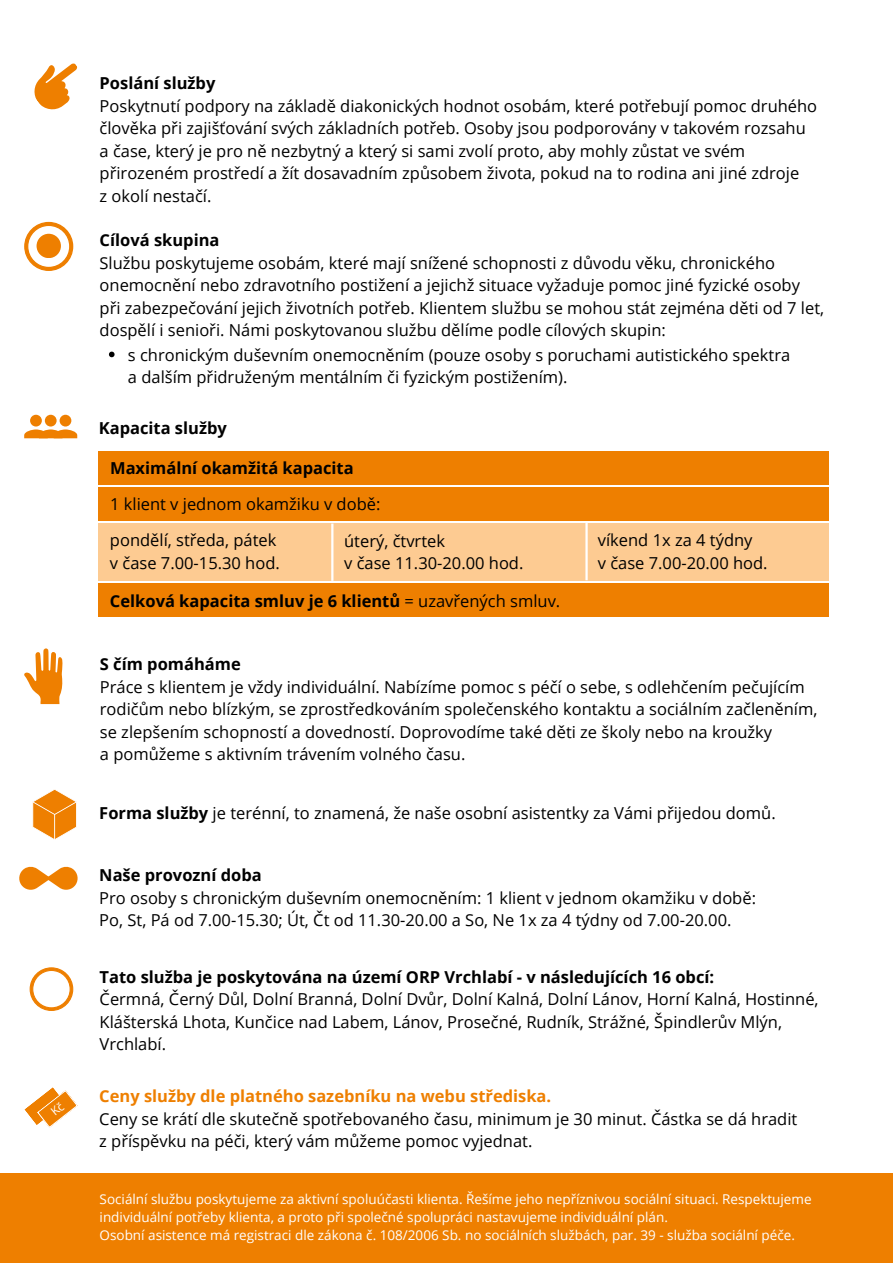
<style>
.page{position:relative;width:893px;height:1264px;background:#fff}
.page>*{position:absolute;margin:0;border:0;box-sizing:border-box;transform-origin:0 0}
.t1{font:16.5px/22.5px "Open Sans";color:#000}
.t2{font:700 16.5px "Open Sans";color:#000}
.t3{font:700 16.5px "Open Sans";color:#ee7f00}
.t4{font:13.5px/18px "Open Sans";color:#fff}
.s1{font-weight:400}
.s2{font-weight:700}
</style>
<div class="page">
<div style="left:0;top:1173px;width:892px;height:89px;background:#ee7f00"></div>
<svg style="left:24px;top:648px;width:38px;height:56px"></svg>
<svg style="left:34px;top:63px;width:44px;height:47px"></svg>
<svg style="left:24px;top:222px;width:49px;height:49px"></svg>
<div style="left:37px;top:234px;width:24px;height:24px;background:#ee7f00;border-radius:50%"></div>
<svg style="left:24px;top:415px;width:53px;height:23px"></svg>
<svg style="left:32px;top:789px;width:45px;height:51px"></svg>
<svg style="left:30px;top:967px;width:43px;height:43px"></svg>
<svg style="left:19px;top:866px;width:59px;height:24px"></svg>
<div style="left:98px;top:451px;width:730px;height:34px;background:#ee7f00"></div>
<svg style="left:109px;top:351px;width:5px;height:6px"></svg>
<div style="left:98px;top:523px;width:730px;height:57px;background:#fdcb92"></div>
<div style="left:99px;top:583px;width:729px;height:34px;background:#ee7f00"></div>
<hr style="left:331px;top:523px;width:2px;height:58px;background:#fff">
<hr style="left:585px;top:523px;width:2px;height:57px;background:#fff">
<div style="left:98px;top:487px;width:730px;height:34px;background:#ee7f00"></div>
<svg style="left:24px;top:1087px;width:54px;height:41px"></svg>
<p class="t2" style="left:100px;top:72px;width:117px">Poslání služby</p>
<p class="t1" style="left:100px;top:94px;width:719px">Poskytnutí podpory na základě diakonických hodnot osobám, které potřebují pomoc druhého člověka při zajišťování svých základních potřeb. Osoby jsou podporovány v takovém rozsahu a čase, který je pro ně nezbytný a který si sami zvolí proto, aby mohly zůstat ve svém přirozeném prostředí a žít dosavadním způsobem života, pokud na to rodina ani jiné zdroje<br>z okolí nestačí.</p>
<p class="t2" style="left:100px;top:228px;width:121px">Cílová skupina</p>
<p class="t1" style="left:100px;top:251px;width:726px">Službu poskytujeme osobám, které mají snížené schopnosti z důvodu věku, chronického onemocnění nebo zdravotního postižení a jejichž situace vyžaduje pomoc jiné fyzické osoby při zabezpečování jejich životních potřeb. Klientem službu se mohou stát zejména děti od 7 let, dospělí i senioři. Námi poskytovanou službu dělíme podle cílových skupin:</p>
<p class="t1" style="left:128px;top:343px;width:663px">s chronickým duševním onemocněním (pouze osoby s poruchami autistického spektra a dalším přidruženým mentálním či fyzickým postižením).</p>
<p class="t2" style="left:99px;top:417px;width:130px">Kapacita služby</p>
<p class="t2" style="left:110px;top:456px;width:245px">Maximální okamžitá kapacita</p>
<p class="t1" style="left:110px;top:492px;width:272px">1 klient v jednom okamžiku v době:</p>
<p class="t1" style="left:110px;top:528px;width:171px">pondělí, středa, pátek v čase 7.00-15.30 hod.</p>
<p class="t1" style="left:344px;top:529px;width:181px">úterý, čtvrtek<br>v čase 11.30-20.00 hod.</p>
<p class="t1" style="left:597px;top:528px;width:171px">víkend 1x za 4 týdny<br>v čase 7.00-20.00 hod.</p>
<p class="t2" style="left:110px;top:589px;width:452px">Celková kapacita smluv je 6 klientů <span class="s1">= uzavřených smluv.</span></p>
<p class="t2" style="left:100px;top:652px;width:142px">S čím pomáháme</p>
<p class="t1" style="left:100px;top:675px;width:719px">Práce s klientem je vždy individuální. Nabízíme pomoc s péčí o sebe, s odlehčením pečujícím rodičům nebo blízkým, se zprostředkováním společenského kontaktu a sociálním začleněním, se zlepšením schopností a dovedností. Doprovodíme také děti ze školy nebo na kroužky<br>a pomůžeme s aktivním trávením volného času.</p>
<p class="t1" style="left:99px;top:801px;width:678px"><span class="s2">Forma služby</span> je terénní, to znamená, že naše osobní asistentky za Vámi přijedou domů.</p>
<p class="t2" style="left:99px;top:863px;width:164px">Naše provozní doba</p>
<p class="t1" style="left:99px;top:886px;width:658px">Pro osoby s chronickým duševním onemocněním: 1 klient v jednom okamžiku v době:<br>Po, St, Pá od 7.00-15.30; Út, Čt od 11.30-20.00 a So, Ne 1x za 4 týdny od 7.00-20.00.</p>
<p class="t2" style="left:100px;top:964px;width:616px">Tato služba je poskytována na území ORP Vrchlabí - v následujících 16 obcí:</p>
<p class="t1" style="left:100px;top:987px;width:720px">Čermná, Černý Důl, Dolní Branná, Dolní Dvůr, Dolní Kalná, Dolní Lánov, Horní Kalná, Hostinné,<br>Klášterská Lhota, Kunčice nad Labem, Lánov, Prosečné, Rudník, Strážné, Špindlerův Mlýn,<br>Vrchlabí.</p>
<p class="t3" style="left:99px;top:1084px;width:453px">Ceny služby dle platného sazebníku na webu střediska.</p>
<p class="t1" style="left:99px;top:1106px;width:699px">Ceny se krátí dle skutečně spotřebovaného času, minimum je 30 minut. Částka se dá hradit z příspěvku na péči, který vám můžeme pomoc vyjednat.</p>
<p class="t4" style="left:100px;top:1189px;width:713px">Sociální službu poskytujeme za aktivní spoluúčasti klienta. Řešíme jeho nepříznivou sociální situaci. Respektujeme individuální potřeby klienta, a proto při společné spolupráci nastavujeme individuální plán.<br>Osobní asistence má registraci dle zákona č. 108/2006 Sb. no sociálních službách, par. 39 - služba sociální péče.</p>
</div>
